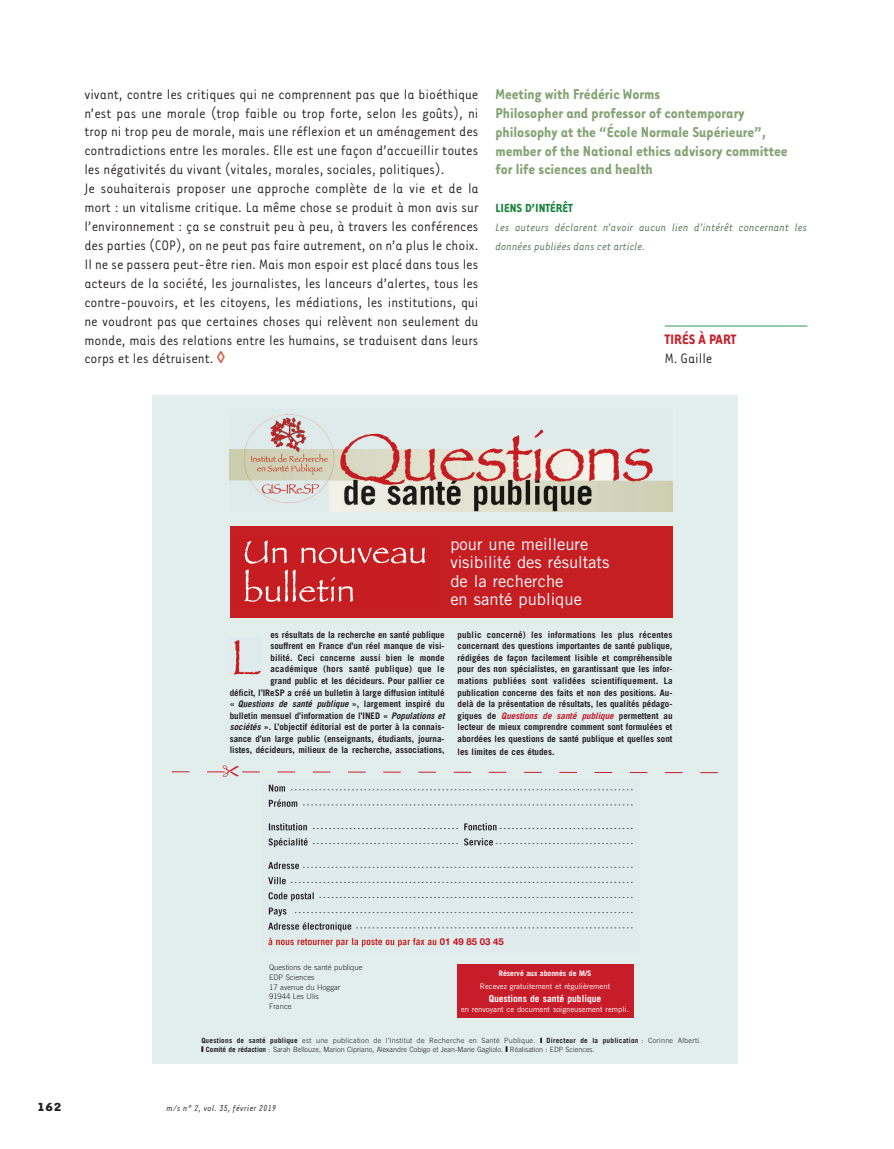
<style>
.page{position:relative;width:894px;height:1149px;background:#fff}
.page>*{position:absolute;margin:0;border:0;box-sizing:border-box;transform-origin:0 0}
.t1{font:700 16.5px/18.9px "Tarzana Narrow";color:#86a375}
.t2{font:16.5px/18.3px "Trade Gothic";color:#fff}
.t3{font:15.75px/18.9px "Tarzana Narrow";color:#231f20}
.t4{font:700 15.75px "Tarzana Narrow";color:#c61f28}
.t5{font:700 13.5px "Tarzana Narrow";color:#148139}
.t6{font:700 13.5px "Tarzana Wide";color:#231f20}
.t7{font:italic 12.45px/18.9px "Tarzana Narrow";letter-spacing:.005em;color:#537256}
.t8{font:italic 9.75px "Tarzana Narrow";letter-spacing:.025em;color:#231f20}
.t9{font:700 9.6px "Trade Gothic";color:#fff}
.t10{font:700 9.6px "Helvetica Neue";color:#c4121a}
.t11{font:700 9px/11.6px "Trade Gothic";color:#231f20;text-align:right}
.t12{font:7.65px "Trade Gothic";color:#fff}
.t13{font:300 7.65px/9.6px "Trade Gothic";color:#231f20}
.t14{font:700 7.65px "Trade Gothic";color:#fff}
.t15{font:300 7.2px/9px "Trade Gothic";color:#231f20}
.t16{font:300 7.2px "Trade Gothic";letter-spacing:.035em;color:#231f20}
.s1{font-style:italic}
.s2{font-style:italic;color:#c11527}
.s3{font-weight:700}
</style>
<div class="page">
<hr style="left:665px;top:325px;width:142px;height:2px;background:#76ba96">
<div style="left:152px;top:395px;width:585px;height:669px;background:#e2eeec"></div>
<div style="left:230px;top:526px;width:442px;height:91px;background:#c61f23"></div>
<img style="left:230px;top:414px;width:442px;height:97px">
<img style="left:244px;top:540px;width:182px;height:62px">
<img style="left:233px;top:640px;width:28px;height:34px">
<img style="left:268px;top:784px;width:365px;height:164px">
<div style="left:439px;top:933px;width:70px;height:14px;background:#dfebec"></div>
<div style="left:457px;top:964px;width:176px;height:53px;background:#c71c29"></div>
<svg style="left:171px;top:771px;width:547px;height:3px"></svg>
<p class="t3" style="left:84px;top:84px;width:396px">vivant, contre les critiques qui ne comprennent pas que la bioéthique n’est pas une morale (trop faible ou trop forte, selon les goûts), ni trop ni trop peu de morale, mais une réflexion et un aménagement des contradictions entre les morales. Elle est une façon d’accueillir toutes les négativités du vivant (vitales, morales, sociales, politiques).<br>Je souhaiterais proposer une approche complète de la vie et de la mort : un vitalisme critique. La même chose se produit à mon avis sur l’environnement : ça se construit peu à peu, à travers les conférences des parties (COP), on ne peut pas faire autrement, on n’a plus le choix.<br>Il ne se passera peut-être rien. Mais mon espoir est placé dans tous les acteurs de la société, les journalistes, les lanceurs d’alertes, tous les contre-pouvoirs, et les citoyens, les médiations, les institutions, qui ne voudront pas que certaines choses qui relèvent non seulement du monde, mais des relations entre les humains, se traduisent dans leurs corps et les détruisent.</p>
<h1 class="t1" style="left:495px;top:84px;width:294px">Meeting with Frédéric Worms<br>Philosopher and professor of contemporary philosophy at the “École Normale Supérieure”, member of the National ethics advisory committee for life sciences and health</h1>
<h3 class="t5" style="left:495px;top:199px;width:79px">LIENS D’INTÉRÊT</h3>
<h3 class="t7" style="left:495px;top:217px;width:313px">Les auteurs déclarent n’avoir aucun lien d’intérêt concernant les données publiées dans cet article.</h3>
<h2 class="t4" style="left:665px;top:329px;width:73px">TIRÉS À PART</h2>
<h2 class="t3" style="left:665px;top:348px;width:49px">M. Gaille</h2>
<h1 class="t2" style="left:450px;top:534px;width:161px">pour une meilleure visibilité des résultats de la recherche<br>en santé publique</h1>
<p class="t11" style="left:230px;top:628px;width:216px">es résultats de la recherche en santé publique<br>souffrent en France d’un réel manque de visi-<br>bilité. Ceci concerne aussi bien le monde académique (hors santé publique) que le<br>grand public et les décideurs. Pour pallier ce<br>déficit, l’IReSP a créé un bulletin à large diffusion intitulé « <span class="s1">Questions de santé publique</span> », largement inspiré du bulletin mensuel d’information de l’INED « <span class="s1">Populations et sociétés</span> ». L’objectif éditorial est de porter à la connais&shy;sance d’un large public (enseignants, étudiants, journa&shy;listes, décideurs, milieux de la recherche, associations,</p>
<p class="t11" style="left:458px;top:628px;width:216px;text-align:justify">public concerné) les informations les plus récentes concernant des questions importantes de santé publique, rédigées de façon facilement lisible et compréhensible pour des non spécialistes, en garantissant que les infor&shy;mations publiées sont validées scientifiquement. La publication concerne des faits et non des positions. Au&shy;delà de la présentation de résultats, les qualités pédago&shy;giques de <span class="s2">Questions de santé publique</span> permettent au lecteur de mieux comprendre comment sont formulées et abordées les questions de santé publique et quelles sont</p>
<p class="t11" style="left:458px;top:745px;width:99px">les limites de ces études.</p>
<p class="t10" style="left:440px;top:935px;width:65px">01 49 85 03 45</p>
<p class="t13" style="left:269px;top:962px;width:95px">Questions de santé publique<br>EDP Sciences<br>17 avenue du Hoggar<br>91944 Les Ulis<br>France</p>
<p class="t14" style="left:499px;top:968px;width:94px">Réservé aux abonnés de M/S</p>
<p class="t12" style="left:480px;top:981px;width:132px">Recevez gratuitement et régulièrement</p>
<p class="t9" style="left:489px;top:992px;width:114px">Questions de santé publique</p>
<p class="t12" style="left:461px;top:1004px;width:169px">en renvoyant ce document soigneusement rempli.</p>
<p class="t16" style="left:201px;top:1035px;width:336px"><span class="s3">Questions de santé publique</span> est une publication de l’Institut de Recherche en Santé Publique.</p>
<p class="t15" style="left:206px;top:1035px;width:497px;text-indent:341px"><span class="s3">Directeur de la publication</span> : Corinne Alberti.<br><span class="s3">Comité de rédaction</span> : Sarah Bellouze, Marion Cipriano, Alexandre Cobigo et Jean-Marie Gagliolo. Réalisation : EDP Sciences.</p>
<h3 class="t6" style="left:37px;top:1097px;width:26px">162</h3>
<p class="t8" style="left:167px;top:1101px;width:111px">m/s n° 2, vol. 35, février 2019</p>
</div>
